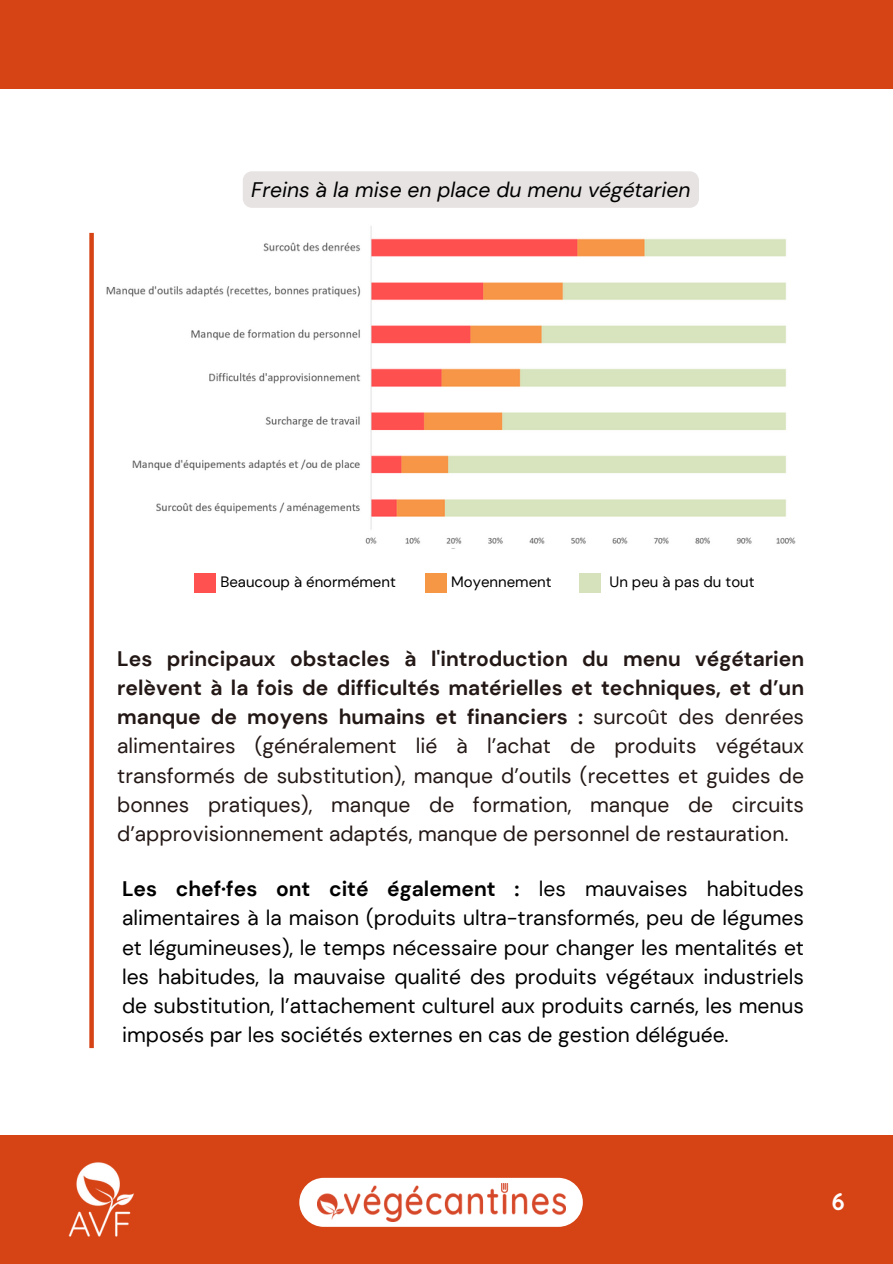
<style>
.page{position:relative;width:893px;height:1264px;background:#fff}
.page>*{position:absolute;margin:0;border:0;box-sizing:border-box;transform-origin:0 0}
.t1{font:700 24px "Quicksand";color:#fff}
.t2{font:21px/29.2px "DM Sans";color:#231815;text-align:justify}
.t3{font:21px/29.2px "DM Sans";color:#000;text-align:justify}
.t4{font:italic 21px "DM Sans";color:#000}
.t5{font:15px "DM Sans";color:#000}
.s1{font-weight:700}
</style>
<div class="page">
<div style="left:89px;top:233px;width:5px;height:815px;background:#d64315"></div>
<div style="left:194px;top:573px;width:22px;height:19px;background:#ff5150"></div>
<div style="left:425px;top:573px;width:21px;height:19px;background:#f69746"></div>
<div style="left:579px;top:573px;width:21px;height:19px;background:#d6e2bc"></div>
<div style="left:0;top:1135px;width:892px;height:128px;background:#d64315"></div>
<div style="left:299px;top:1177px;width:283px;height:49px;background:#fff;border-radius:25px"></div>
<img style="left:318px;top:1183px;width:247px;height:38px">
<img style="left:68px;top:1162px;width:66px;height:75px">
<div style="left:0;top:0;width:892px;height:89px;background:#d64315"></div>
<img style="left:106px;top:226px;width:689px;height:323px">
<div style="left:243px;top:171px;width:456px;height:37px;background:#e8e3e3"></div>
<p class="t4" style="left:251px;top:176px;width:441px">Freins à la mise en place du menu végétarien</p>
<p class="t5" style="left:220px;top:572px;width:177px">Beaucoup à énormément</p>
<p class="t5" style="left:451px;top:572px;width:102px">Moyennement</p>
<p class="t5" style="left:609px;top:572px;width:146px">Un peu à pas du tout</p>
<p class="t2" style="left:117px;top:643px;width:688px"><span class="s1">Les principaux obstacles à l'introduction du menu végétarien relèvent à la fois de difficultés matérielles et techniques, et d’un manque de moyens humains et financiers :</span> surcoût des denrées alimentaires (généralement lié à l’achat de produits végétaux transformés de substitution), manque d’outils (recettes et guides de bonnes pratiques), manque de formation, manque de circuits d’approvisionnement adaptés, manque de personnel de restauration.</p>
<p class="t3" style="left:122px;top:874px;width:683px"><span class="s1">Les chef·fes ont cité également :</span> les mauvaises habitudes alimentaires à la maison (produits ultra-transformés, peu de légumes et légumineuses), le temps nécessaire pour changer les mentalités et les habitudes, la mauvaise qualité des produits végétaux industriels de substitution, l’attachement culturel aux produits carnés, les menus imposés par les sociétés externes en cas de gestion déléguée.</p>
<p class="t1" style="left:831px;top:1185px;width:15px">6</p>
</div>
